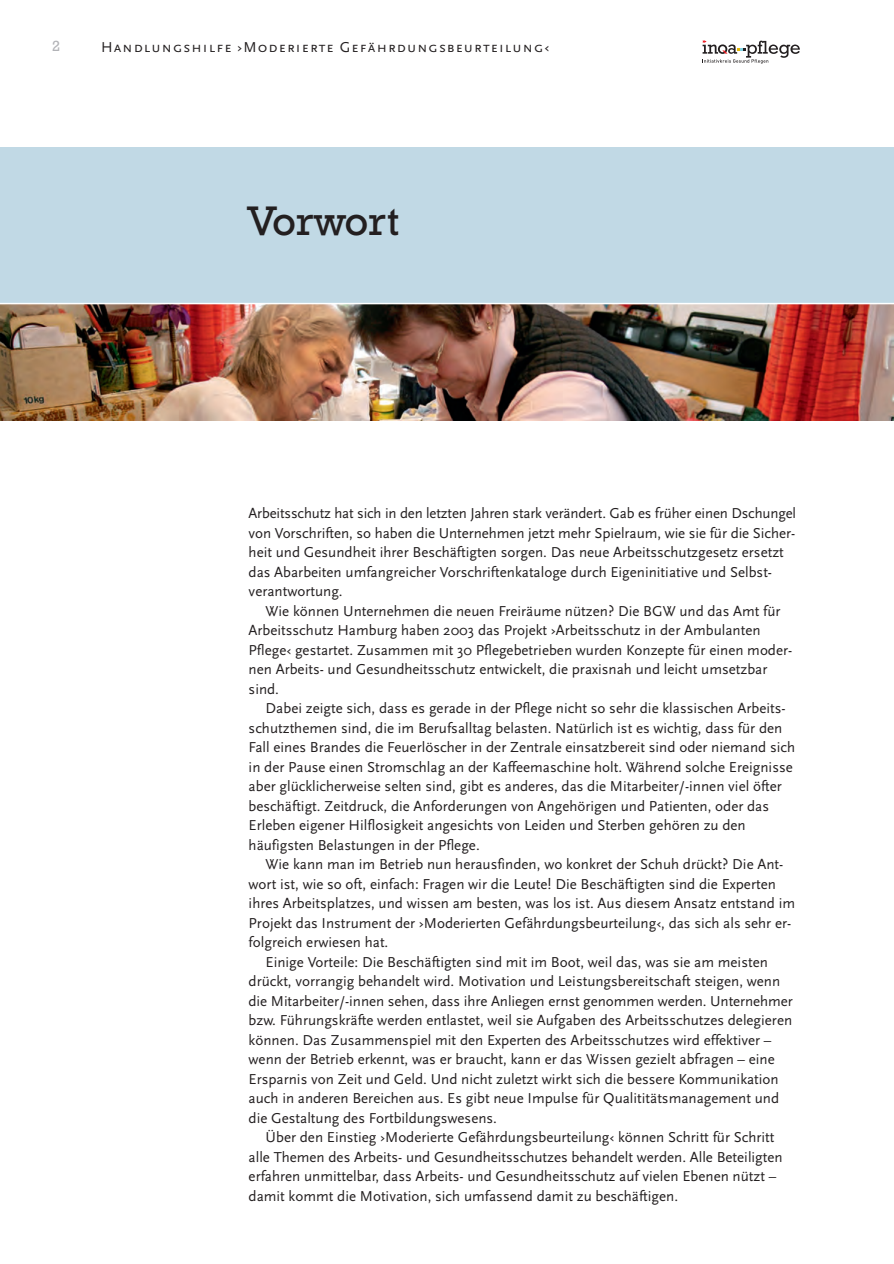
<style>
.page{position:relative;width:894px;height:1264px;background:#fff}
.page>*{position:absolute;margin:0;border:0;box-sizing:border-box;transform-origin:0 0}
.t1{font:42px "Rockwell";color:#231f20}
.t2{font:15px/19.5px "Scala Sans Pro";color:#231f20}
.t3{font:15px "Scala Sans Caps";letter-spacing:.075em;color:#231f20}
.t4{font:15px "Rockwell";color:#b2b3b7}
</style>
<div class="page">
<svg style="left:702px;top:40px;width:98px;height:24px"></svg>
<div style="left:0;top:148px;width:893px;height:156px;background:#c1d9e5"></div>
<img style="left:0;top:304px;width:893px;height:117px">
<hr style="left:0;top:303px;width:894px;height:1px;background:#fff">
<p class="t4" style="left:52px;top:41px;width:10px">2</p>
<p class="t3" style="left:101px;top:38px;width:450px">Handlungshilfe ›Moderierte Gefährdungsbeurteilung‹</p>
<h1 class="t1" style="left:247px;top:207px;width:154px">Vorwort</h1>
<p class="t2" style="left:249px;top:505px;width:549px">Arbeitsschutz hat sich in den letzten Jahren stark verändert. Gab es früher einen Dschungel von Vorschriften, so haben die Unternehmen jetzt mehr Spielraum, wie sie für die Sicher - heit und Gesundheit ihrer Beschäftigten sorgen. Das neue Arbeitsschutzgesetz ersetzt das Abarbeiten umfangreicher Vorschriftenkataloge durch Eigeninitiative und Selbst - verantwortung.</p>
<p class="t2" style="left:249px;top:602px;width:545px;text-indent:17px">Wie können Unternehmen die neuen Freiräume nützen? Die BGW und das Amt für Arbeitsschutz Hamburg haben 2003 das Projekt ›Arbeitsschutz in der Ambulanten Pflege‹ gestartet. Zusammen mit 30 Pflegebetrieben wurden Konzepte für einen moder - nen Arbeits- und Gesundheitsschutz entwickelt, die praxisnah und leicht umsetzbar sind.</p>
<p class="t2" style="left:249px;top:700px;width:548px;text-indent:17px">Dabei zeigte sich, dass es gerade in der Pflege nicht so sehr die klassischen Arbeits - schutzthemen sind, die im Berufsalltag belasten. Natürlich ist es wichtig, dass für den Fall eines Brandes die Feuerlöscher in der Zentrale einsatzbereit sind oder niemand sich in der Pause einen Stromschlag an der Kaffeemaschine holt. Während solche Ereignisse aber glücklicherweise selten sind, gibt es anderes, das die Mitarbeiter/-innen viel öfter beschäftigt. Zeitdruck, die Anforderungen von Angehörigen und Patienten, oder das Erleben eigener Hilflosigkeit angesichts von Leiden und Sterben gehören zu den häufigsten Belastungen in der Pflege.</p>
<p class="t2" style="left:266px;top:856px;width:519px">Wie kann man im Betrieb nun herausfinden, wo konkret der Schuh drückt? Die Ant -</p>
<p class="t2" style="left:249px;top:875px;width:529px">wort ist, wie so oft, einfach: Fragen wir die Leute! Die Beschäftigten sind die Experten</p>
<p class="t2" style="left:249px;top:895px;width:548px">ihres Arbeitsplatzes, und wissen am besten, was los ist. Aus diesem Ansatz entstand im</p>
<p class="t2" style="left:249px;top:914px;width:544px">Projekt das Instrument der ›Moderierten Gefährdungsbeurteilung‹, das sich als sehr er -</p>
<p class="t2" style="left:249px;top:934px;width:141px">folgreich erwiesen hat.</p>
<p class="t2" style="left:266px;top:953px;width:504px">Einige Vorteile: Die Beschäftigten sind mit im Boot, weil das, was sie am meisten</p>
<p class="t2" style="left:249px;top:973px;width:533px">drückt, vorrangig behandelt wird. Motivation und Leistungsbereitschaft steigen, wenn</p>
<p class="t2" style="left:249px;top:992px;width:546px">die Mitarbeiter/-innen sehen, dass ihre Anliegen ernst genommen werden. Unternehmer</p>
<p class="t2" style="left:249px;top:1012px;width:545px">bzw. Führungskräfte werden entlastet, weil sie Aufgaben des Arbeitsschutzes delegieren</p>
<p class="t2" style="left:249px;top:1031px;width:524px">können. Das Zusammenspiel mit den Experten des Arbeitsschutzes wird effektiver –</p>
<p class="t2" style="left:249px;top:1051px;width:528px">wenn der Betrieb erkennt, was er braucht, kann er das Wissen gezielt abfragen – eine</p>
<p class="t2" style="left:249px;top:1070px;width:532px">Ersparnis von Zeit und Geld. Und nicht zuletzt wirkt sich die bessere Kommunikation</p>
<p class="t2" style="left:249px;top:1090px;width:532px">auch in anderen Bereichen aus. Es gibt neue Impulse für Qualititätsmanagement und</p>
<p class="t2" style="left:249px;top:1109px;width:250px">die Gestaltung des Fortbildungswesens.</p>
<p class="t2" style="left:266px;top:1129px;width:510px">Über den Einstieg ›Moderierte Gefährdungsbeurteilung‹ können Schritt für Schritt</p>
<p class="t2" style="left:249px;top:1148px;width:536px">alle Themen des Arbeits- und Gesundheitsschutzes behandelt werden. Alle Beteiligten</p>
<p class="t2" style="left:249px;top:1168px;width:529px">erfahren unmittelbar, dass Arbeits- und Gesundheitsschutz auf vielen Ebenen nützt –</p>
<p class="t2" style="left:249px;top:1187px;width:431px">damit kommt die Motivation, sich umfassend damit zu beschäftigen.</p>
</div>
